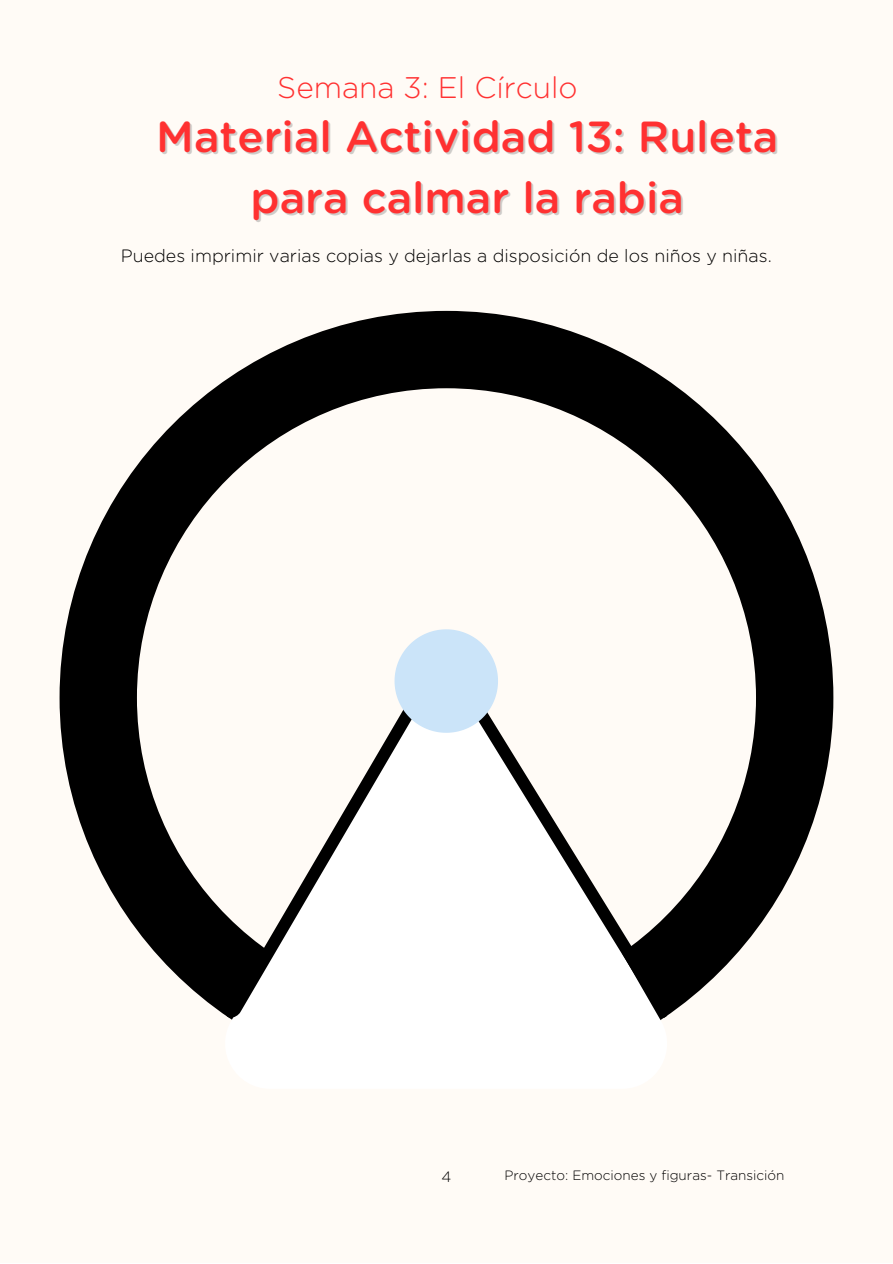
<style>
.page{position:relative;width:893px;height:1264px;background:#fff}
.page>*{position:absolute;margin:0;border:0;box-sizing:border-box;transform-origin:0 0}
.t1{font:500 43.5px/60.8px "Gotham Rounded";color:#ff3131;text-align:center}
.t2{font:300 29.85px "Gotham Rounded";color:#ff3131}
.t3{font:300 17.85px "Gotham Rounded";color:#000}
.t4{font:300 15px "Gotham Rounded";color:#000}
.t5{font:300 13.5px "Gotham Rounded";color:#000}
</style>
<div class="page">
<div style="left:0;top:0;width:892px;height:1262px;background:#fffbf6"></div>
<svg style="left:60px;top:311px;width:773px;height:697px"></svg>
<svg style="left:214px;top:685px;width:448px;height:335px"></svg>
<svg style="left:224px;top:639px;width:228px;height:381px"></svg>
<svg style="left:430px;top:646px;width:248px;height:373px"></svg>
<svg style="left:394px;top:629px;width:104px;height:103px"></svg>
<h2 class="t2" style="left:277px;top:74px;width:302px">Semana 3: El Círculo</h2>
<h1 class="t1" style="left:156px;top:109px;width:623px">Material Actividad 13: Ruleta para calmar la rabia</h1>
<p class="t3" style="left:121px;top:248px;width:652px">Puedes imprimir varias copias y dejarlas a disposición de los niños y niñas.</p>
<p class="t4" style="left:441px;top:1169px;width:11px">4</p>
<p class="t5" style="left:504px;top:1169px;width:281px">Proyecto: Emociones y figuras- Transición</p>
</div>
